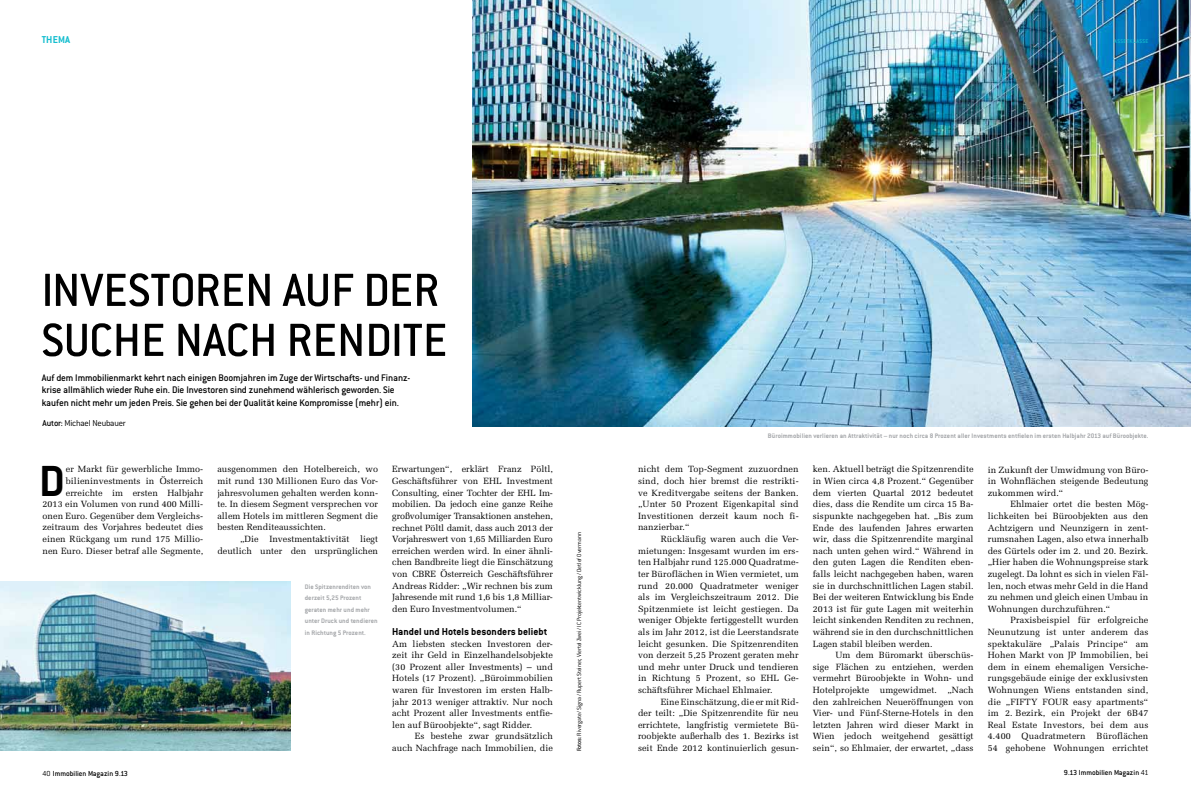
<style>
.page{position:relative;width:1191px;height:794px;background:#fff}
.page>*{position:absolute;margin:0;border:0;box-sizing:border-box;transform-origin:0 0}
.t1{font:500 51px/50px "Conduit ITC";color:#000}
.t2{font:700 47.7px "Conduit ITC";color:#000}
.t3{font:700 11px "Conduit ITC";letter-spacing:.005em;color:#000}
.t4{font:700 11px "Conduit ITC";color:#16becf}
.t5{font:500 10.5px/12.6px "Conduit ITC";letter-spacing:-.005em;color:#000}
.t6{font:300 9.5px "Conduit ITC";letter-spacing:-.02em;color:#000}
.t7{font:9px/11.6px "Melior";letter-spacing:.005em;color:#000;text-align:justify}
.t8{font:500 8px "Conduit ITC";letter-spacing:-.01em;color:#000}
.t9{font:700 7.2px/11.6px "Conduit ITC";letter-spacing:.01em;color:#a7a9ac}
.t10{font:300 6.5px "Conduit ITC";letter-spacing:-.015em;color:#000}
.t11{font:500 6px "Conduit ITC";letter-spacing:.065em;color:#16becf}
.s1{font-weight:500}
.s2{font-weight:300}
</style>
<div class="page">
<img style="left:472px;top:0;width:719px;height:426px">
<img style="left:0;top:581px;width:291px;height:170px">
<p class="t4" style="left:42px;top:33px;width:27px">Thema</p>
<p class="t11" style="left:1114px;top:37px;width:35px">ASSET KLASSE</p>
<h1 class="t1" style="left:41px;top:265px;width:407px">investoren Auf der<br>Suche nach Rendite</h1>
<p class="t5" style="left:42px;top:371px;width:370px">Auf dem Immobilienmarkt kehrt nach einigen Boomjahren im Zuge der Wirtschafts- und Finanz&shy;krise allmählich wieder Ruhe ein. Die Investoren sind zunehmend wählerisch geworden. Sie kaufen nicht mehr um jeden Preis. Sie gehen bei der Qualität keine Kompromisse (mehr) ein.</p>
<p class="t6" style="left:43px;top:418px;width:85px"><span class="s1">Autor:</span> Michael Neubauer</p>
<h2 class="t2" style="left:39px;top:453px;width:27px">D</h2>
<p class="t7" style="left:43px;top:463px;width:162px;text-align:right">er Markt für gewerbliche Immo&shy;bilieninvestments in Österreich erreichte im ersten Halbjahr<br>2013 ein Volumen von rund 400 Milli&shy;onen Euro. Gegenüber dem Vergleichs&shy;zeitraum des Vorjahres bedeutet dies einen Rückgang um rund 175 Millio&shy;nen Euro. Dieser betraf alle Segmente,</p>
<p class="t7" style="left:217px;top:463px;width:162px">ausgenommen den Hotelbereich, wo mit rund 130 Millionen Euro das Vor&shy;jahresvolumen gehalten werden konn&shy;te. In diesem Segment versprechen vor allem Hotels im mittleren Segment die besten Renditeaussichten.</p>
<p class="t7" style="left:217px;top:533px;width:162px;text-align:right">„Die Investmentaktivität liegt deutlich unter den ursprünglichen</p>
<p class="t9" style="left:305px;top:580px;width:74px">Die Spitzenrenditen von derzeit 5,25 Prozent geraten mehr und mehr unter Druck und tendieren in Richtung 5 Prozent.</p>
<p class="t7" style="left:392px;top:463px;width:162px">Erwartungen“, erklärt Franz Pöltl, Geschäftsführer von EHL Investment Consulting, einer Tochter der EHL Im&shy;mobilien. Da jedoch eine ganze Reihe großvolumiger Transaktionen anstehen, rechnet Pöltl damit, dass auch 2013 der Vorjahreswert von 1,65 Milliarden Euro erreichen werden wird. In einer ähnli&shy;chen Bandbreite liegt die Einschätzung von CBRE Österreich Geschäftsführer Andreas Ridder: „Wir rechnen bis zum Jahresende mit rund 1,6 bis 1,8 Milliar&shy;den Euro Investmentvolumen.“</p>
<p class="t3" style="left:392px;top:625px;width:157px">Handel und Hotels besonders beliebt</p>
<p class="t7" style="left:392px;top:637px;width:162px">Am liebsten stecken Investoren der&shy;zeit ihr Geld in Einzelhandelsobjekte (30 Prozent aller Investments) – und Hotels (17 Prozent). „Büroimmobilien waren für Investoren im ersten Halb&shy;jahr 2013 weniger attraktiv. Nur noch acht Prozent aller Investments entfie&shy;len auf Büroobjekte“, sagt Ridder.</p>
<p class="t7" style="left:392px;top:730px;width:162px;text-align:right">Es bestehe zwar grundsätzlich<br>auch Nachfrage nach Immobilien, die</p>
<p class="t10" style="left:576px;top:751px;width:221px;rotate:-90deg"><span class="s1">Fotos:</span> Rivergate / Signa /Rupert Steiner, Viertel Zwei/IC Projektentwicklung /Detlef Overmann</p>
<p class="t9" style="left:768px;top:429px;width:382px">Büroimmobilien verlieren an Attraktivität – nur noch circa 8 Prozent aller Investments entfielen im ersten Halbjahr 2013 auf Büroobjekte.</p>
<p class="t7" style="left:638px;top:463px;width:162px">nicht dem Top-Segment zuzuordnen sind, doch hier bremst die restrikti&shy;ve Kreditvergabe seitens der Banken. „Unter 50 Prozent Eigenkapital sind Investitionen derzeit kaum noch fi&shy;nanzierbar.“</p>
<p class="t7" style="left:638px;top:533px;width:162px;text-indent:23px">Rückläufig waren auch die Ver&shy;mietungen: Insgesamt wurden im ers&shy;ten Halbjahr rund 125.000 Quadratme&shy;ter Büroflächen in Wien vermietet, um rund 20.000 Quadratmeter weniger als im Vergleichszeitraum 2012. Die Spitzenmiete ist leicht gestiegen. Da weniger Objekte fertiggestellt wurden als im Jahr 2012, ist die Leerstandsrate leicht gesunken. Die Spitzenrenditen von derzeit 5,25 Prozent geraten mehr und mehr unter Druck und tendieren in Richtung 5 Prozent, so EHL Ge&shy;schäftsführer Michael Ehlmaier.</p>
<p class="t7" style="left:638px;top:695px;width:162px;text-indent:23px">Eine Einschätzung, die er mit Rid&shy;der teilt: „Die Spitzenrendite für neu errichtete, langfristig vermietete Bü&shy;roobjekte außerhalb des 1. Bezirks ist seit Ende 2012 kontinuierlich gesun-</p>
<p class="t7" style="left:813px;top:463px;width:162px">ken. Aktuell beträgt die Spitzenrendite in Wien circa 4,8 Prozent.“ Gegenüber dem vierten Quartal 2012 bedeutet dies, dass die Rendite um circa 15 Ba&shy;sispunkte nachgegeben hat. „Bis zum Ende des laufenden Jahres erwarten wir, dass die Spitzenrendite marginal nach unten gehen wird.“ Während in den guten Lagen die Renditen eben&shy;falls leicht nachgegeben haben, waren sie in durchschnittlichen Lagen stabil.<br>Bei der weiteren Entwicklung bis Ende 2013 ist für gute Lagen mit weiterhin leicht sinkenden Renditen zu rechnen, während sie in den durchschnittlichen Lagen stabil bleiben werden.</p>
<p class="t7" style="left:813px;top:649px;width:162px;text-indent:23px">Um dem Büromarkt überschüs&shy;sige Flächen zu entziehen, werden vermehrt Büroobjekte in Wohn- und Hotelprojekte umgewidmet. „Nach den zahlreichen Neueröffnungen von Vier- und Fünf-Sterne-Hotels in den letzten Jahren wird dieser Markt in Wien jedoch weitgehend gesättigt sein“, so Ehlmaier, der erwartet, „dass</p>
<p class="t7" style="left:987px;top:464px;width:162px">in Zukunft der Umwidmung von Büro&shy;in Wohnflächen steigende Bedeutung zukommen wird.“</p>
<p class="t7" style="left:987px;top:498px;width:162px;text-indent:23px">Ehlmaier ortet die besten Mög&shy;lichkeiten bei Büroobjekten aus den Achtzigern und Neunzigern in zent&shy;rumsnahen Lagen, also etwa innerhalb des Gürtels oder im 2. und 20. Bezirk. „Hier haben die Wohnungspreise stark zugelegt. Da lohnt es sich in vielen Fäl&shy;len, noch etwas mehr Geld in die Hand zu nehmen und gleich einen Umbau in Wohnungen durchzuführen.“</p>
<p class="t7" style="left:987px;top:614px;width:162px;text-indent:23px">Praxisbeispiel für erfolgreiche Neunutzung ist unter anderem das spektakuläre „Palais Principe“ am Hohen Markt von JP Immobilien, bei dem in einem ehemaligen Versiche&shy;rungsgebäude einige der exklusivsten Wohnungen Wiens entstanden sind, die „FIFTY FOUR easy apartments“ im 2. Bezirk, ein Projekt der 6B47<br>Real Estate Investors, bei dem aus 4.400 Quadratmetern Büroflächen 54 gehobene Wohnungen errichtet</p>
<p class="t8" style="left:43px;top:769px;width:87px"><span class="s2">40</span> i mmobilien Magazin 9.13</p>
<p class="t8" style="left:1064px;top:768px;width:86px">9.13 Immobilien Magazin <span class="s2">41</span></p>
</div>
